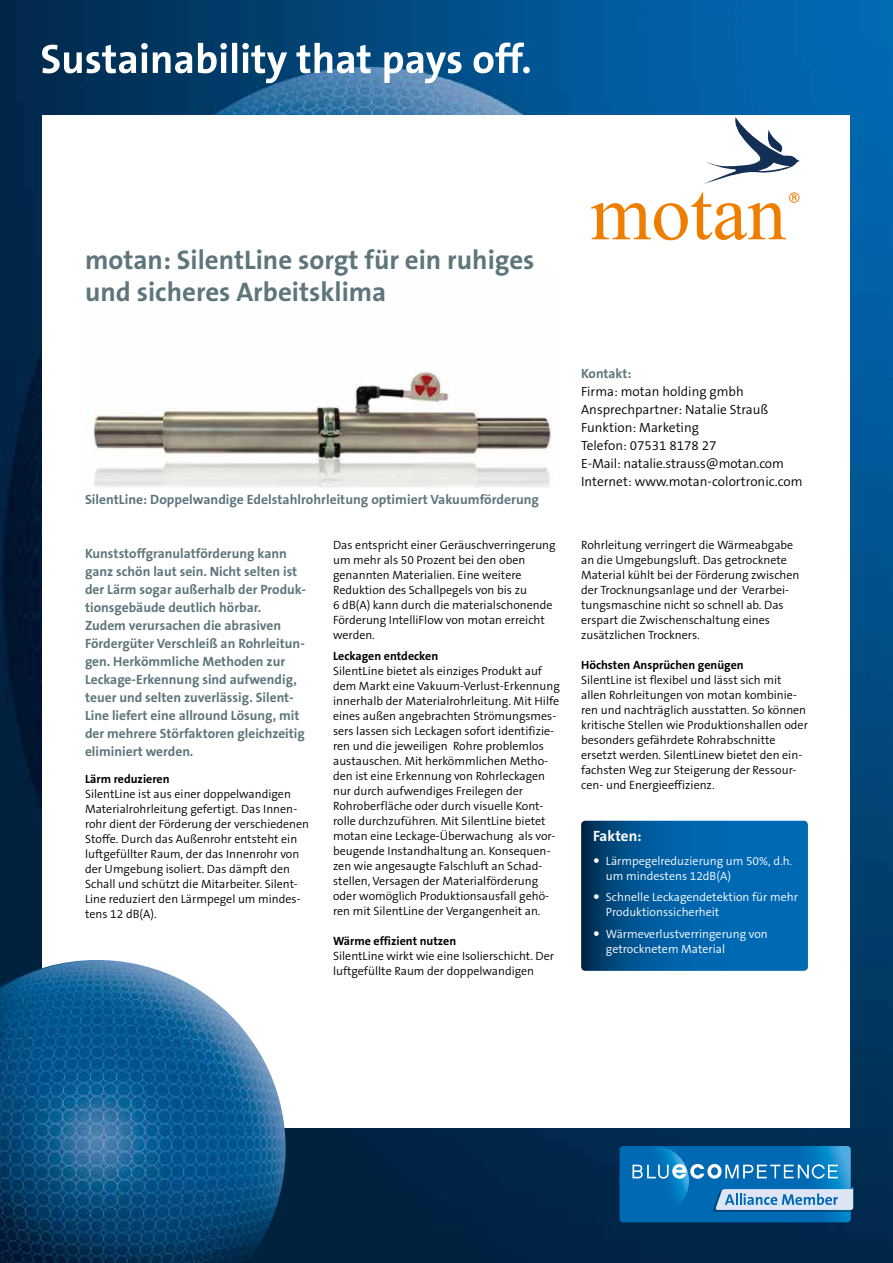
<style>
.page{position:relative;width:893px;height:1263px;background:#fff}
.page>*{position:absolute;margin:0;border:0;box-sizing:border-box;transform-origin:0 0}
.t1{font:700 27px/31.5px "The Sans B Plus W7";color:#5e767b}
.t2{font:700 15px "The Sans B Plus W7";color:#fff}
.t3{font:700 13.5px/18px "The Sans B Plus W7";color:#5e767b}
.t4{font:300 13.35px/18px "The Sans B Plus W4";color:#000}
.t5{font:700 13.35px "The Sans B Plus W7";color:#5e767b}
.t6{font:300 12px/15px "The Sans B Plus W4";color:#000}
.t7{font:300 12px/15px "The Sans B Plus W4";color:#fff}
.t8{font:700 12px "The Sans B Plus W7";color:#000}
</style>
<div class="page">
<img style="left:0;top:0;width:893px;height:1263px">
<div style="left:43px;top:115px;width:807px;height:1013px;background:#fff"></div>
<svg style="left:620px;top:1146px;width:233px;height:76px;background:#2e85c2"></svg>
<svg style="left:42px;top:43px;width:488px;height:40px"></svg>
<img style="left:0;top:960px;width:286px;height:303px">
<img style="left:93px;top:372px;width:459px;height:115px">
<svg style="left:591px;top:192px;width:208px;height:48px"></svg>
<svg style="left:703px;top:117px;width:96px;height:68px"></svg>
<svg style="left:581px;top:821px;width:227px;height:150px;background:#005c9f"></svg>
<h1 class="t1" style="left:85px;top:245px;width:451px">motan: SilentLine sorgt für ein ruhiges und sicheres Arbeitsklima</h1>
<p class="t3" style="left:85px;top:491px;width:455px">SilentLine: Doppelwandige Edelstahlrohrleitung optimiert Vakuumförderung</p>
<p class="t3" style="left:85px;top:545px;width:222px">Kunststoffgranulatförderung kann ganz schön laut sein. Nicht selten ist der Lärm sogar außerhalb der Produk&shy;tionsgebäude deutlich hörbar.<br>Zudem verursachen die abrasiven Fördergüter Verschleiß an Rohrleitun&shy;gen. Herkömmliche Methoden zur Leckage-Erkennung sind aufwendig, teuer und selten zuverlässig. Silent-Line liefert eine allround Lösung, mit der mehrere Störfaktoren gleichzeitig eliminiert werden.</p>
<p class="t8" style="left:85px;top:771px;width:86px">Lärm reduzieren</p>
<p class="t6" style="left:85px;top:786px;width:226px">SilentLine ist aus einer doppelwandigen Materialrohrleitung gefertigt. Das Innen&shy;rohr dient der Förderung der verschiedenen Stoffe. Durch das Außenrohr entsteht ein luftgefüllter Raum, der das Innenrohr von der Umgebung isoliert. Das dämpft den Schall und schützt die Mitarbeiter. Silent-Line reduziert den Lärmpegel um mindes&shy;tens 12 dB(A).</p>
<p class="t6" style="left:333px;top:537px;width:224px">Das entspricht einer Geräuschverringerung um mehr als 50 Prozent bei den oben genannten Materialien. Eine weitere Reduktion des Schallpegels von bis zu<br>6 dB(A) kann durch die materialschonende Förderung IntelliFlow von motan erreicht werden.</p>
<p class="t8" style="left:333px;top:648px;width:107px">Leckagen entdecken</p>
<p class="t6" style="left:333px;top:664px;width:228px">SilentLine bietet als einziges Produkt auf dem Markt eine Vakuum-Verlust-Erkennung innerhalb der Materialrohrleitung. Mit Hilfe eines außen angebrachten Strömungsmes&shy;sers lassen sich Leckagen sofort identifizie&shy;ren und die jeweiligen Rohre problemlos austauschen. Mit herkömmlichen Metho&shy;den ist eine Erkennung von Rohrleckagen nur durch aufwendiges Freilegen der Rohroberfläche oder durch visuelle Kont&shy;rolle durchzuführen. Mit SilentLine bietet motan eine Leckage-Überwachung als vor&shy;beugende Instandhaltung an. Konsequen&shy;zen wie angesaugte Falschluft an Schad&shy;stellen, Versagen der Materialförderung oder womöglich Produktionsausfall gehö&shy;ren mit SilentLine der Vergangenheit an.</p>
<p class="t8" style="left:333px;top:933px;width:125px">Wärme effizient nutzen</p>
<p class="t6" style="left:333px;top:949px;width:222px">SilentLine wirkt wie eine Isolierschicht. Der luftgefüllte Raum der doppelwandigen</p>
<p class="t5" style="left:581px;top:365px;width:52px">Kontakt:</p>
<p class="t4" style="left:581px;top:383px;width:223px">Firma: motan holding gmbh<br>Ansprechpartner: Natalie Strauß<br>Funktion: Marketing<br>Telefon: 07531 8178 27<br>E-Mail: natalie.strauss@motan.com<br>Internet: www.motan-colortronic.com</p>
<p class="t6" style="left:581px;top:537px;width:220px">Rohrleitung verringert die Wärmeabgabe an die Umgebungsluft. Das getrocknete Material kühlt bei der Förderung zwischen der Trocknungsanlage und der Verarbei&shy;tungsmaschine nicht so schnell ab. Das erspart die Zwischenschaltung eines zusätzlichen Trockners.</p>
<p class="t8" style="left:581px;top:657px;width:164px">Höchsten Ansprüchen genügen</p>
<p class="t6" style="left:581px;top:672px;width:228px">SilentLine ist flexibel und lässt sich mit allen Rohrleitungen von motan kombinie&shy;ren und nachträglich ausstatten. So können kritische Stellen wie Produktionshallen oder besonders gefährdete Rohrabschnitte ersetzt werden. SilentLinew bietet den ein&shy;fachsten Weg zur Steigerung der Ressour&shy;cen- und Energieeffizienz.</p>
<p class="t2" style="left:593px;top:827px;width:50px">Fakten:</p>
<p class="t7" style="left:606px;top:853px;width:188px">Lärmpegelreduzierung um 50%, d.h. um mindestens 12dB(A)</p>
<p class="t7" style="left:606px;top:890px;width:193px">Schnelle Leckagendetektion für mehr<br>Produktionssicherheit</p>
<p class="t7" style="left:606px;top:926px;width:163px">Wärmeverlustverringerung von getrocknetem Material</p>
</div>
